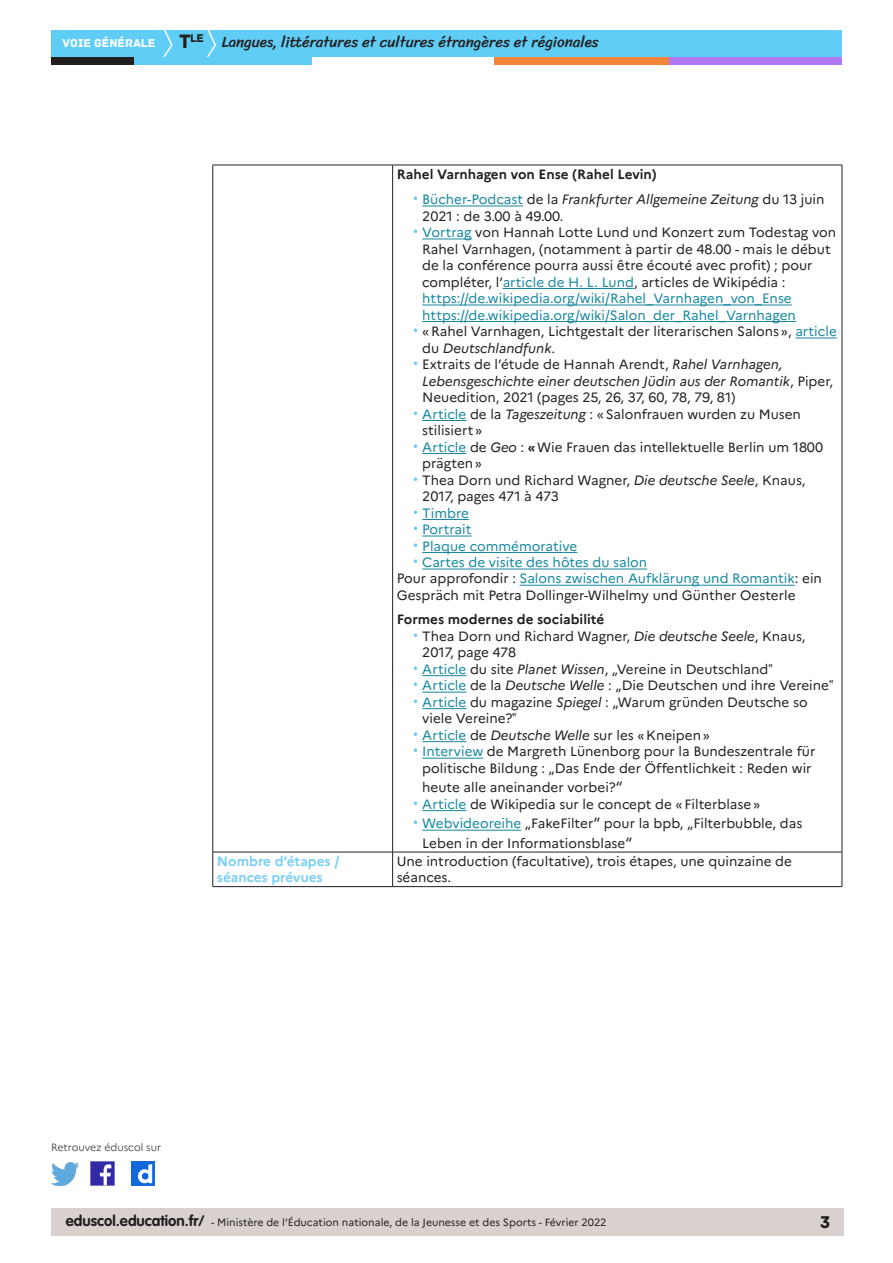
<style>
.page{position:relative;width:893px;height:1263px;background:#fff}
.page>*{position:absolute;margin:0;border:0;box-sizing:border-box;transform-origin:0 0}
.t1{font:18px "Archive";color:#231f20}
.t2{font:15px "Sriracha";color:#231f20}
.Corps{font:13.5px/16.5px "Marianne";color:#231f20}
.t3{font:13.5px "Marianne";color:#16879f}
.Corps-2{font:700 13.5px "Marianne";color:#231f20}
.Corps-3{font:700 13.5px/16.2px "Marianne";color:#79cef5}
.t4{font:12px "Archive";color:#fff}
.t5{font:11.85px "Archive";color:#231f20}
.t6{font:10.5px "Marianne";color:#231f20}
.t7{font:300 10.5px "Marianne";color:#231f20}
.s1{font-size:20.4px}
.s2{font-family:"Roboto";font-size:15px;color:#5fcdf5}
.s3{color:#16879f}
.s4{font-style:italic}
.s5{font-weight:700}
.s6{font-family:"Arial"}
.s7{font-size:15px}
.s8{font-family:"VAG Rounded Std";font-weight:700;font-size:15px}
</style>
<div class="page">
<div style="left:51px;top:1209px;width:792px;height:27px;background:#d8d1ce"></div>
<div style="left:51px;top:30px;width:791px;height:27px;background:#5fcdf5"></div>
<svg style="left:163px;top:30px;width:10px;height:27px"></svg>
<svg style="left:207px;top:30px;width:9px;height:27px"></svg>
<div style="left:133px;top:57px;width:179px;height:8px;background:#5fcdf5"></div>
<div style="left:51px;top:57px;width:82px;height:8px;background:#231f20"></div>
<div style="left:667px;top:57px;width:175px;height:8px;background:#b078f2"></div>
<div style="left:494px;top:57px;width:175px;height:8px;background:#f48437"></div>
<img style="left:91px;top:1162px;width:23px;height:23px">
<img style="left:51px;top:1163px;width:28px;height:22px">
<img style="left:132px;top:1162px;width:22px;height:23px">
<hr style="left:213px;top:165px;width:1px;height:687px;background:#231f20">
<hr style="left:213px;top:852px;width:1px;height:34px;background:#231f20">
<hr style="left:213px;top:165px;width:180px;height:1px;background:#231f20">
<hr style="left:213px;top:852px;width:180px;height:1px;background:#231f20">
<hr style="left:213px;top:886px;width:180px;height:1px;background:#231f20">
<hr style="left:392px;top:165px;width:1px;height:687px;background:#231f20">
<hr style="left:392px;top:852px;width:1px;height:34px;background:#231f20">
<hr style="left:842px;top:165px;width:1px;height:687px;background:#231f20">
<hr style="left:842px;top:852px;width:1px;height:34px;background:#231f20">
<hr style="left:393px;top:165px;width:449px;height:1px;background:#231f20">
<hr style="left:393px;top:852px;width:449px;height:1px;background:#231f20">
<hr style="left:393px;top:886px;width:449px;height:1px;background:#231f20">
<hr style="left:422px;top:205px;width:101px;height:1px;background:#16879f">
<hr style="left:422px;top:238px;width:50px;height:1px;background:#16879f">
<hr style="left:503px;top:288px;width:131px;height:1px;background:#16879f">
<hr style="left:422px;top:304px;width:370px;height:1px;background:#16879f">
<hr style="left:422px;top:321px;width:374px;height:1px;background:#16879f">
<hr style="left:795px;top:337px;width:42px;height:1px;background:#16879f">
<hr style="left:422px;top:420px;width:44px;height:1px;background:#16879f">
<hr style="left:422px;top:453px;width:44px;height:1px;background:#16879f">
<hr style="left:422px;top:519px;width:47px;height:1px;background:#16879f">
<hr style="left:422px;top:535px;width:49px;height:1px;background:#16879f">
<hr style="left:422px;top:552px;width:155px;height:1px;background:#16879f">
<hr style="left:422px;top:568px;width:225px;height:1px;background:#16879f">
<hr style="left:520px;top:585px;width:275px;height:1px;background:#16879f">
<hr style="left:422px;top:675px;width:44px;height:1px;background:#16879f">
<hr style="left:422px;top:692px;width:44px;height:1px;background:#16879f">
<hr style="left:422px;top:708px;width:44px;height:1px;background:#16879f">
<hr style="left:422px;top:741px;width:44px;height:1px;background:#16879f">
<hr style="left:422px;top:758px;width:61px;height:1px;background:#16879f">
<hr style="left:422px;top:810px;width:44px;height:1px;background:#16879f">
<hr style="left:422px;top:830px;width:99px;height:1px;background:#16879f">
<p class="t5" style="left:179px;top:31px;width:26px"><span class="s1">T</span>le</p>
<p class="t4" style="left:63px;top:36px;width:94px">VOIE GÉNÉRALE</p>
<p class="t2" style="left:222px;top:33px;width:379px">Langues, littératures et cultures étrangères et régionales</p>
<p class="Corps-2" style="left:397px;top:166px;width:261px">Rahel Varnhagen von Ense (Rahel Levin)</p>
<p class="Corps" style="left:422px;top:191px;width:404px;text-indent:-9px"><span class="s2">•</span> <span class="s3">Bücher-Podcast</span> de la <span class="s4">Frankfurter Allgemeine Zeitung</span> du 13 juin<br>2021 : de 3.00 à 49.00.</p>
<p class="Corps" style="left:422px;top:224px;width:415px;text-indent:-9px"><span class="s2">•</span> <span class="s3">Vortrag</span> von Hannah Lotte Lund und Konzert zum Todestag von Rahel Varnhagen, (notamment à partir de 48.00 - mais le début de la conférence pourra aussi être écouté avec profit) ; pour compléter, l’<span class="s3">article de H. L. Lund</span>, articles de Wikipédia : <span class="s3">https://de.wikipedia.org/wiki/Rahel_Varnhagen_von_Ense https://de.wikipedia.org/wiki/Salon_der_Rahel_Varnhagen</span></p>
<p class="Corps" style="left:422px;top:323px;width:416px;text-indent:-9px"><span class="s2">•</span> «Rahel Varnhagen, Lichtgestalt der literarischen Salons», <span class="s3">article </span>du <span class="s4">Deutschlandfunk</span>.</p>
<p class="Corps" style="left:422px;top:356px;width:412px;text-indent:-9px"><span class="s2">•</span> Extraits de l’étude de Hannah Arendt, <span class="s4">Rahel Varnhagen,<br>Lebensgeschichte einer deutschen Jüdin aus der Romantik</span>, Piper,<br>Neuedition, 2021 (pages 25, 26, 37, 60, 78, 79, 81)</p>
<p class="Corps" style="left:422px;top:406px;width:380px;text-indent:-9px"><span class="s2">•</span> <span class="s3">Article</span> de la <span class="s4">Tageszeitung</span> : «Salonfrauen wurden zu Musen stilisiert»</p>
<p class="Corps" style="left:422px;top:439px;width:402px;text-indent:-9px"><span class="s2">•</span> <span class="s3">Article</span> de <span class="s4">Geo</span> : <span class="s5">«</span>Wie Frauen das intellektuelle Berlin um 1800 prägten»</p>
<p class="Corps" style="left:422px;top:472px;width:385px;text-indent:-9px"><span class="s2">•</span> Thea Dorn und Richard Wagner, <span class="s4">Die deutsche Seele</span>, Knaus,<br>2017, pages 471 à 473</p>
<p class="t3" style="left:413px;top:505px;width:57px"><span class="s2">•</span> Timbre</p>
<p class="t3" style="left:413px;top:521px;width:60px"><span class="s2">•</span> Portrait</p>
<p class="t3" style="left:413px;top:538px;width:166px"><span class="s2">•</span> Plaque commémorative</p>
<p class="t3" style="left:413px;top:554px;width:236px"><span class="s2">•</span> Cartes de visite des hôtes du salon</p>
<p class="Corps" style="left:397px;top:570px;width:427px">Pour approfondir : <span class="s3">Salons zwischen Aufklärung und Romantik</span>: ein<br>Gespräch mit Petra Dollinger-Wilhelmy und Günther Oesterle</p>
<p class="Corps-2" style="left:397px;top:611px;width:209px">Formes modernes de sociabilité</p>
<p class="Corps" style="left:422px;top:628px;width:385px;text-indent:-9px"><span class="s2">•</span> Thea Dorn und Richard Wagner, <span class="s4">Die deutsche Seele</span>, Knaus,<br>2017, page 478</p>
<p class="Corps" style="left:413px;top:661px;width:361px"><span class="s2">•</span> <span class="s3">Article</span> du site <span class="s4">Planet Wissen</span>, „Vereine in Deutschland<span class="s6">‟</span></p>
<p class="Corps" style="left:413px;top:677px;width:422px"><span class="s2">•</span> <span class="s3">Article</span> de la <span class="s4">Deutsche Welle</span> : „Die Deutschen und ihre Vereine<span class="s6">‟</span></p>
<p class="Corps" style="left:422px;top:694px;width:387px;text-indent:-9px"><span class="s2">•</span> <span class="s3">Article</span> du magazine <span class="s4">Spiegel</span> : „Warum gründen Deutsche so viele Vereine?<span class="s6">‟</span></p>
<p class="Corps" style="left:413px;top:727px;width:298px"><span class="s2">•</span> <span class="s3">Article</span> de <span class="s4">Deutsche Welle</span> sur les «Kneipen»</p>
<p class="Corps" style="left:413px;top:743px;width:404px;text-align:center"><span class="s2">•</span> <span class="s3">Interview</span> de Margreth Lünenborg pour la Bundeszentrale für politische Bildung : „Das Ende der Öffentlichkeit : Reden wir</p>
<p class="Corps" style="left:422px;top:779px;width:202px">heute alle aneinander vorbei?<span class="s7">“</span></p>
<p class="Corps" style="left:413px;top:796px;width:349px"><span class="s2">•</span> <span class="s3">Article</span> de Wikipedia sur le concept de «Filterblase»</p>
<p class="Corps" style="left:422px;top:814px;width:382px;line-height:19.5px;text-indent:-9px"><span class="s2">•</span> <span class="s3">Webvideoreihe</span> „FakeFilter<span class="s7">“</span> pour la bpb, „Filterbubble, das<br>Leben in der Informationsblase<span class="s7">“</span></p>
<p class="Corps-3" style="left:217px;top:853px;width:124px">Nombre d’étapes / séances prévues</p>
<p class="Corps" style="left:397px;top:853px;width:397px">Une introduction (facultative), trois étapes, une quinzaine de séances.</p>
<p class="t7" style="left:51px;top:1141px;width:112px">Retrouvez éduscol sur</p>
<p class="t6" style="left:66px;top:1216px;width:542px"><span class="s8">eduscol.education.fr/</span> - Ministère de l’Éducation nationale, de la Jeunesse et des Sports - Février 2022</p>
<h1 class="t1" style="left:820px;top:1211px;width:12px">3</h1>
</div>
